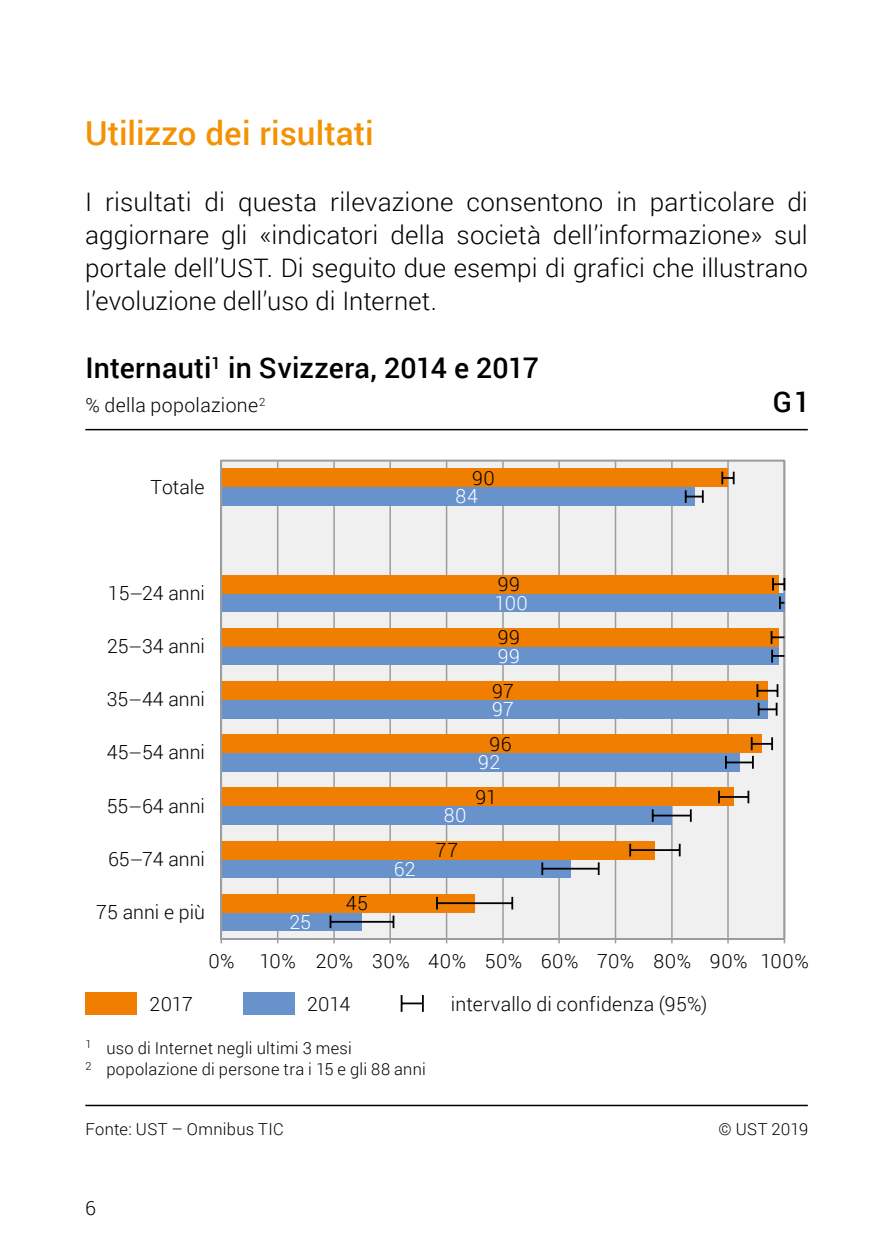
<style>
.page{position:relative;width:893px;height:1259px;background:#fff}
.page>*{position:absolute;margin:0;border:0;box-sizing:border-box;transform-origin:0 0}
.Untertitel_1_farbig{font:500 33px "Roboto";color:#f39203}
.t1{font:500 28.5px "Roboto";letter-spacing:.01em;color:#000}
.Grundtext_I{font:300 25.5px/33px "Roboto";letter-spacing:.005em;color:#000;text-align:justify}
.t2{font:300 19.5px "Roboto";letter-spacing:.005em;color:#000}
.t3{font:300 19.5px "Roboto";letter-spacing:.03em;color:#000}
.t4{font:300 19.5px "Roboto";letter-spacing:.025em;color:#fff}
.t5{font:300 16.5px/21.6px "Roboto";letter-spacing:.02em;color:#000}
.s1{font-size:16.5px}
</style>
<div class="page">
<div style="left:220px;top:459px;width:566px;height:485px;background:#f0f0f0"></div>
<hr style="left:277px;top:460px;width:1px;height:479px;background:#9c9c9c">
<hr style="left:333px;top:460px;width:2px;height:479px;background:#9c9c9c">
<hr style="left:389px;top:460px;width:2px;height:479px;background:#9c9c9c">
<hr style="left:446px;top:460px;width:1px;height:479px;background:#9c9c9c">
<hr style="left:502px;top:460px;width:2px;height:479px;background:#9c9c9c">
<hr style="left:558px;top:460px;width:2px;height:479px;background:#9c9c9c">
<hr style="left:615px;top:460px;width:1px;height:479px;background:#9c9c9c">
<hr style="left:671px;top:460px;width:2px;height:479px;background:#9c9c9c">
<hr style="left:727px;top:460px;width:2px;height:479px;background:#9c9c9c">
<hr style="left:784px;top:460px;width:1px;height:479px;background:#9c9c9c">
<hr style="left:221px;top:938px;width:563px;height:2px;background:#9c9c9c">
<div style="left:221px;top:487px;width:473px;height:19px;background:#6792cc"></div>
<div style="left:221px;top:593px;width:563px;height:19px;background:#6792cc"></div>
<div style="left:221px;top:646px;width:558px;height:19px;background:#6792cc"></div>
<div style="left:221px;top:700px;width:547px;height:18px;background:#6792cc"></div>
<div style="left:221px;top:753px;width:518px;height:19px;background:#6792cc"></div>
<div style="left:221px;top:806px;width:451px;height:19px;background:#6792cc"></div>
<div style="left:221px;top:859px;width:349px;height:19px;background:#6792cc"></div>
<div style="left:221px;top:912px;width:141px;height:19px;background:#6792cc"></div>
<svg style="left:330px;top:915px;width:1px;height:13px"></svg>
<hr style="left:330px;top:921px;width:32px;height:1px;background:#000">
<svg style="left:393px;top:915px;width:1px;height:13px"></svg>
<hr style="left:362px;top:921px;width:31px;height:1px;background:#000">
<svg style="left:541px;top:862px;width:59px;height:13px"></svg>
<svg style="left:652px;top:809px;width:40px;height:13px"></svg>
<svg style="left:725px;top:756px;width:29px;height:13px"></svg>
<svg style="left:758px;top:703px;width:19px;height:12px"></svg>
<svg style="left:779px;top:596px;width:5px;height:13px"></svg>
<svg style="left:685px;top:490px;width:19px;height:13px"></svg>
<div style="left:221px;top:469px;width:507px;height:18px;background:#f07e00"></div>
<div style="left:221px;top:575px;width:558px;height:18px;background:#f07e00"></div>
<div style="left:221px;top:628px;width:558px;height:18px;background:#f07e00"></div>
<div style="left:221px;top:681px;width:547px;height:19px;background:#f07e00"></div>
<div style="left:221px;top:734px;width:541px;height:19px;background:#f07e00"></div>
<div style="left:221px;top:787px;width:513px;height:19px;background:#f07e00"></div>
<div style="left:221px;top:841px;width:434px;height:18px;background:#f07e00"></div>
<div style="left:221px;top:894px;width:254px;height:18px;background:#f07e00"></div>
<svg style="left:436px;top:897px;width:2px;height:12px"></svg>
<hr style="left:437px;top:902px;width:38px;height:2px;background:#000">
<svg style="left:511px;top:897px;width:2px;height:12px"></svg>
<hr style="left:475px;top:902px;width:37px;height:2px;background:#000">
<svg style="left:629px;top:844px;width:2px;height:12px"></svg>
<hr style="left:630px;top:849px;width:25px;height:2px;background:#000">
<svg style="left:679px;top:844px;width:2px;height:12px"></svg>
<hr style="left:655px;top:849px;width:25px;height:2px;background:#000">
<svg style="left:718px;top:790px;width:31px;height:13px"></svg>
<svg style="left:751px;top:737px;width:22px;height:13px"></svg>
<svg style="left:756px;top:684px;width:22px;height:13px"></svg>
<svg style="left:771px;top:631px;width:13px;height:31px"></svg>
<svg style="left:772px;top:578px;width:13px;height:12px"></svg>
<svg style="left:721px;top:472px;width:14px;height:12px"></svg>
<div style="left:86px;top:991px;width:51px;height:23px;background:#f07e00"></div>
<div style="left:243px;top:991px;width:51px;height:23px;background:#6792cc"></div>
<hr style="left:85px;top:429px;width:723px;height:1px;background:#000">
<svg style="left:401px;top:995px;width:23px;height:17px"></svg>
<hr style="left:85px;top:1104px;width:723px;height:2px;background:#000">
<hr style="left:221px;top:460px;width:1px;height:479px;background:#9c9c9c">
<h3 class="Untertitel_1_farbig" style="left:85px;top:110px;width:290px">Utilizzo dei risultati</h3>
<p class="Grundtext_I" style="left:85px;top:184px;width:724px">I risultati di questa rilevazione consentono in particolare di aggiornare gli «indicatori della società dell’informazione» sul portale dell’UST. Di seguito due esempi di grafici che illustrano l’evoluzione dell’uso di Internet.</p>
<p class="t1" style="left:85px;top:348px;width:455px">Internauti<sup>1</sup> in Svizzera, 2014 e 2017</p>
<p class="t2" style="left:85px;top:392px;width:181px">% della popolazione<sup>2</sup></p>
<p class="t2" style="left:151px;top:473px;width:55px">Totale</p>
<p class="t2" style="left:108px;top:579px;width:99px">15<span class="s1">—</span>24 anni</p>
<p class="t2" style="left:107px;top:633px;width:99px">25<span class="s1">—</span>34 anni</p>
<p class="t2" style="left:107px;top:686px;width:100px">35<span class="s1">—</span>44 anni</p>
<p class="t2" style="left:107px;top:739px;width:100px">45<span class="s1">—</span>54 anni</p>
<p class="t2" style="left:107px;top:792px;width:100px">55<span class="s1">—</span>64 anni</p>
<p class="t2" style="left:108px;top:845px;width:98px">65<span class="s1">—</span>74 anni</p>
<p class="t2" style="left:96px;top:898px;width:110px">75 anni e più</p>
<p class="t4" style="left:289px;top:908px;width:23px">25</p>
<p class="t2" style="left:472px;top:464px;width:24px">90</p>
<p class="t4" style="left:456px;top:483px;width:24px">84</p>
<p class="t2" style="left:346px;top:889px;width:24px">45</p>
<p class="t4" style="left:394px;top:855px;width:23px">62</p>
<p class="t4" style="left:444px;top:802px;width:24px">80</p>
<p class="t2" style="left:436px;top:836px;width:24px">77</p>
<p class="t2" style="left:498px;top:570px;width:24px">99</p>
<p class="t2" style="left:498px;top:624px;width:24px">99</p>
<p class="t2" style="left:492px;top:677px;width:23px">97</p>
<p class="t2" style="left:489px;top:730px;width:24px">96</p>
<p class="t2" style="left:475px;top:783px;width:23px">91</p>
<p class="t4" style="left:495px;top:589px;width:35px">100</p>
<p class="t4" style="left:498px;top:642px;width:24px">99</p>
<p class="t4" style="left:492px;top:696px;width:23px">97</p>
<p class="t4" style="left:478px;top:749px;width:24px">92</p>
<p class="t1" style="left:773px;top:382px;width:39px">G1</p>
<p class="t2" style="left:208px;top:948px;width:28px">0%</p>
<p class="t3" style="left:259px;top:948px;width:551px">10% 20% 30% 40% 50% 60% 70% 80% 90% 100%</p>
<p class="t2" style="left:150px;top:990px;width:45px">2017</p>
<p class="t2" style="left:307px;top:990px;width:45px">2014</p>
<p class="t5" style="left:85px;top:1036px;width:342px"><sup>1</sup> uso di Internet negli ultimi 3 mesi<br><sup>2</sup> popolazione di persone tra i 15 e gli 88 anni</p>
<p class="t2" style="left:451px;top:990px;width:258px">intervallo di confidenza (95%)</p>
<p class="t5" style="left:85px;top:1118px;width:200px">Fonte: UST – Omnibus TIC</p>
<p class="t5" style="left:719px;top:1118px;width:91px">© UST 2019</p>
<p class="t2" style="left:85px;top:1194px;width:12px">6</p>
</div>
